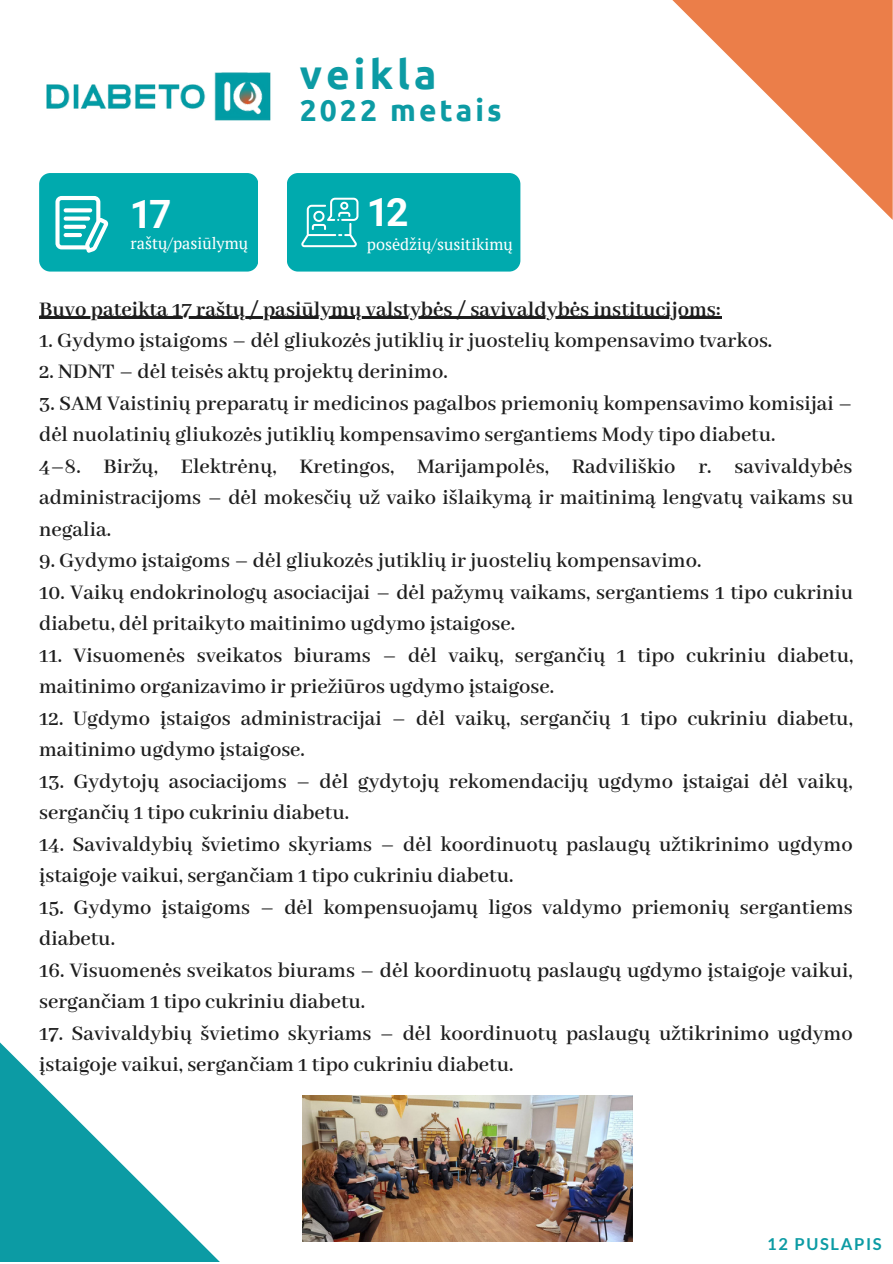
<style>
.page{position:relative;width:893px;height:1264px;background:#fff}
.page>*{position:absolute;margin:0;border:0;box-sizing:border-box;transform-origin:0 0}
.t1{font:700 40.5px "Ubuntu";letter-spacing:.1em;color:#0c9ba4}
.t2{font:700 39px "Roboto";color:#fff}
.t3{font:700 30px "Ubuntu";letter-spacing:.1em;color:#0c9ba4}
.t4{font:600 22.5px/31.5px "Abhaya Libre";color:#1e1e1e}
.t5{font:700 22.5px "Abhaya Libre";color:#1e1e1e}
.t6{font:700 16.5px "Lato";letter-spacing:.1em;color:#0c9ba4}
.t7{font:16.2px "PT Serif";color:#fff}
</style>
<div class="page">
<img style="left:46px;top:72px;width:225px;height:49px">
<svg style="left:672px;top:0;width:220px;height:219px"></svg>
<svg style="left:0;top:1042px;width:220px;height:220px;fill:#0c9ba4"></svg>
<div style="left:39px;top:173px;width:219px;height:98px;background:#00aaae;border-radius:11px"></div>
<svg style="left:55px;top:196px;width:53px;height:57px"></svg>
<div style="left:287px;top:173px;width:233px;height:98px;background:#00aaae;border-radius:11px"></div>
<svg style="left:301px;top:198px;width:57px;height:49px"></svg>
<hr style="left:39px;top:316px;width:682px;height:3px;background:#1e1e1e">
<img style="left:302px;top:1095px;width:330px;height:146px">
<p class="t2" style="left:130px;top:191px;width:43px">17</p>
<p class="t7" style="left:131px;top:233px;width:119px">raštų/pasiūlymų</p>
<p class="t1" style="left:300px;top:51px;width:138px">veikla</p>
<p class="t3" style="left:300px;top:93px;width:203px">2022 metais</p>
<p class="t2" style="left:367px;top:189px;width:43px">12</p>
<p class="t7" style="left:367px;top:233px;width:147px">posėdžių/susitikimų</p>
<p class="t5" style="left:39px;top:296px;width:682px">Buvo pateikta 17 raštų / pasiūlymų valstybės / savivaldybės institucijoms:</p>
<p class="t4" style="left:39px;top:325px;width:734px">1. Gydymo įstaigoms – dėl gliukozės jutiklių ir juostelių kompensavimo tvarkos.</p>
<p class="t4" style="left:39px;top:357px;width:410px">2. NDNT – dėl teisės aktų projektų derinimo.</p>
<p class="t4" style="left:39px;top:388px;width:814px">3. SAM Vaistinių preparatų ir medicinos pagalbos priemonių kompensavimo komisijai – dėl nuolatinių gliukozės jutiklių kompensavimo sergantiems Mody tipo diabetu.</p>
<p class="t4" style="left:39px;top:451px;width:815px;text-align:justify">4–8. Biržų, Elektrėnų, Kretingos, Marijampolės, Radviliškio r. savivaldybės administracijoms – dėl mokesčių už vaiko išlaikymą ir maitinimą lengvatų vaikams su negalia.</p>
<p class="t4" style="left:39px;top:546px;width:663px">9. Gydymo įstaigoms – dėl gliukozės jutiklių ir juostelių kompensavimo.</p>
<p class="t4" style="left:39px;top:577px;width:815px">10. Vaikų endokrinologų asociacijai – dėl pažymų vaikams, sergantiems 1 tipo cukriniu diabetu, dėl pritaikyto maitinimo ugdymo įstaigose.</p>
<p class="t4" style="left:39px;top:640px;width:815px">11. Visuomenės sveikatos biurams – dėl vaikų, sergančių 1 tipo cukriniu diabetu, maitinimo organizavimo ir priežiūros ugdymo įstaigose.</p>
<p class="t4" style="left:39px;top:703px;width:815px">12. Ugdymo įstaigos administracijai – dėl vaikų, sergančių 1 tipo cukriniu diabetu, maitinimo ugdymo įstaigose.</p>
<p class="t4" style="left:39px;top:766px;width:815px">13. Gydytojų asociacijoms – dėl gydytojų rekomendacijų ugdymo įstaigai dėl vaikų, sergančių 1 tipo cukriniu diabetu.</p>
<p class="t4" style="left:39px;top:829px;width:815px">14. Savivaldybių švietimo skyriams – dėl koordinuotų paslaugų užtikrinimo ugdymo įstaigoje vaikui, sergančiam 1 tipo cukriniu diabetu.</p>
<p class="t4" style="left:39px;top:892px;width:815px">15. Gydymo įstaigoms – dėl kompensuojamų ligos valdymo priemonių sergantiems diabetu.</p>
<p class="t4" style="left:39px;top:955px;width:815px">16. Visuomenės sveikatos biurams – dėl koordinuotų paslaugų ugdymo įstaigoje vaikui, sergančiam 1 tipo cukriniu diabetu.</p>
<p class="t4" style="left:39px;top:1018px;width:815px">17. Savivaldybių švietimo skyriams – dėl koordinuotų paslaugų užtikrinimo ugdymo įstaigoje vaikui, sergančiam 1 tipo cukriniu diabetu.</p>
<p class="t6" style="left:767px;top:1233px;width:116px">12 PUSLAPIS</p>
</div>
